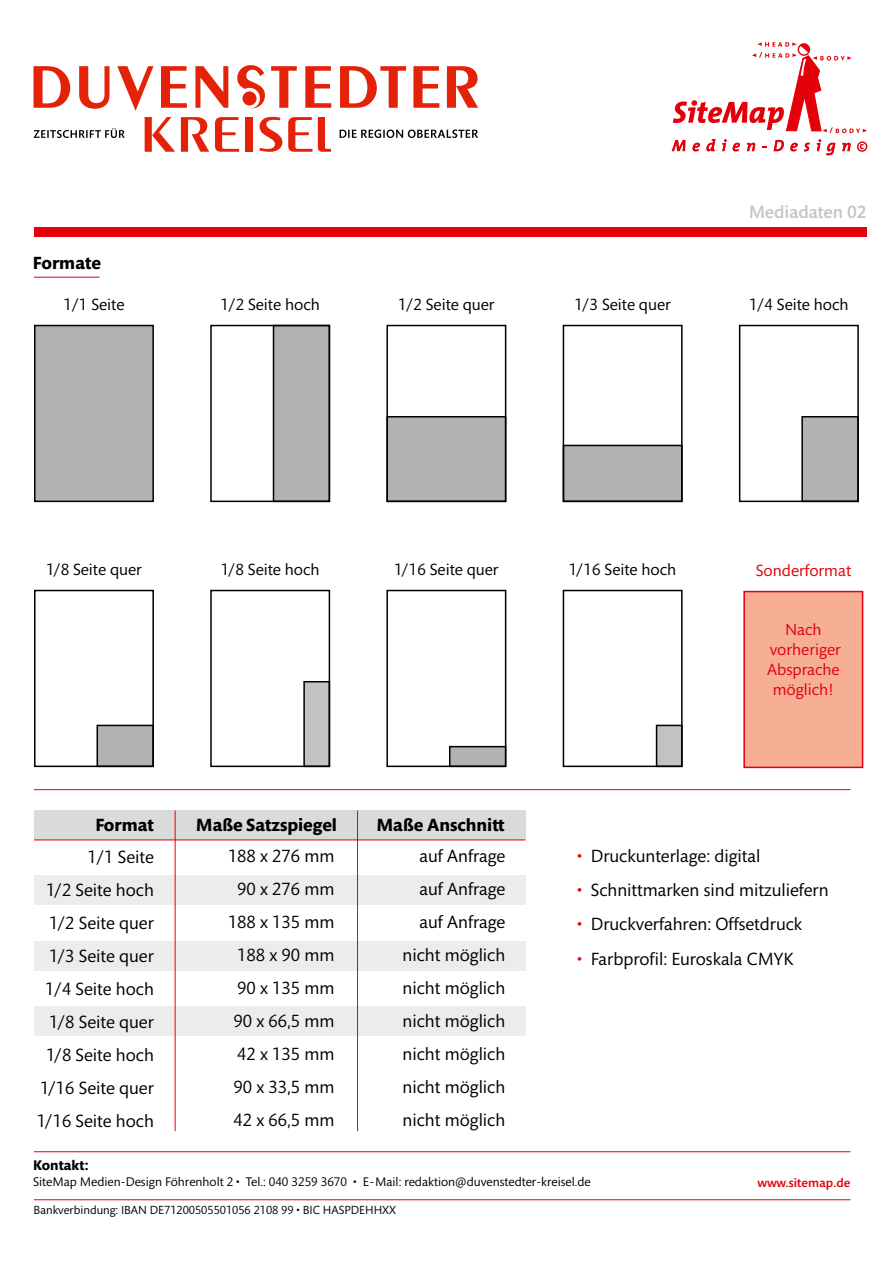
<style>
.page{position:relative;width:893px;height:1263px;background:#fff}
.page>*{position:absolute;margin:0;border:0;box-sizing:border-box;transform-origin:0 0}
.t1{font:18px/33px "Mundo Sans Std";color:#000;text-align:right}
.t2{font:700 18px "Mundo Sans Std";color:#000}
.t3{font:500 18px "Mundo Sans Std";color:#c5c6c6}
.t4{font:16.5px "Mundo Sans Std";color:#000}
.t5{font:16.5px/19.8px "Mundo Sans Std";color:#e3000b;text-align:center}
.t6{font:700 14.25px "Mundo Sans Std";color:#000}
.t7{font:12.75px "Mundo Sans Std";color:#000}
.t8{font:500 12.75px "Mundo Sans Std";letter-spacing:.01em;color:#e3000b}
.t9{font:12px "Mundo Sans Std";color:#000}
.s1{color:#e3000b}
</style>
<div class="page">
<div style="left:34px;top:810px;width:491px;height:29px;background:#d9dada"></div>
<div style="left:34px;top:876px;width:491px;height:29px;background:#ececec"></div>
<div style="left:34px;top:941px;width:491px;height:29px;background:#ececec"></div>
<div style="left:34px;top:1007px;width:491px;height:29px;background:#ececec"></div>
<hr style="left:34px;top:789px;width:816px;height:1px;background:#e3000b">
<hr style="left:34px;top:839px;width:491px;height:1px;background:#e3000b">
<hr style="left:34px;top:277px;width:65px;height:1px;background:#e3000b">
<div style="left:35px;top:325px;width:118px;height:176px;background:#b1b2b3"></div>
<div style="left:34px;top:325px;width:120px;height:177px;border:2px solid #000"></div>
<div style="left:743px;top:591px;width:120px;height:177px;background:#f6af94;border:2px solid #e3000b"></div>
<div style="left:97px;top:725px;width:56px;height:41px;background:#b1b2b3"></div>
<div style="left:97px;top:725px;width:57px;height:42px;border:2px solid #000"></div>
<div style="left:450px;top:747px;width:56px;height:19px;background:#b1b2b3"></div>
<div style="left:449px;top:746px;width:57px;height:21px;border:2px solid #000"></div>
<div style="left:304px;top:682px;width:25px;height:84px;background:#c1c2c2"></div>
<div style="left:303px;top:681px;width:27px;height:86px;border:2px solid #000"></div>
<div style="left:657px;top:725px;width:25px;height:41px;background:#c1c2c2"></div>
<div style="left:656px;top:725px;width:27px;height:42px;border:2px solid #000"></div>
<div style="left:34px;top:590px;width:120px;height:177px;border:2px solid #000"></div>
<div style="left:386px;top:590px;width:120px;height:177px;border:2px solid #000"></div>
<div style="left:273px;top:325px;width:56px;height:176px;background:#b1b2b3"></div>
<div style="left:273px;top:325px;width:57px;height:177px;border:2px solid #000"></div>
<div style="left:210px;top:325px;width:120px;height:177px;border:2px solid #000"></div>
<div style="left:210px;top:590px;width:120px;height:177px;border:2px solid #000"></div>
<div style="left:563px;top:590px;width:120px;height:177px;border:2px solid #000"></div>
<div style="left:387px;top:417px;width:119px;height:84px;background:#b1b2b3"></div>
<div style="left:386px;top:416px;width:120px;height:86px;border:2px solid #000"></div>
<div style="left:386px;top:325px;width:120px;height:177px;border:2px solid #000"></div>
<div style="left:563px;top:445px;width:119px;height:56px;background:#b1b2b3"></div>
<div style="left:563px;top:445px;width:120px;height:57px;border:2px solid #000"></div>
<div style="left:563px;top:325px;width:120px;height:177px;border:2px solid #000"></div>
<div style="left:802px;top:417px;width:56px;height:84px;background:#b1b2b3"></div>
<div style="left:801px;top:416px;width:58px;height:86px;border:2px solid #000"></div>
<div style="left:739px;top:325px;width:120px;height:177px;border:2px solid #000"></div>
<hr style="left:175px;top:810px;width:1px;height:321px;background:#e3000b">
<hr style="left:357px;top:810px;width:1px;height:321px;background:#e3000b">
<hr style="left:34px;top:1151px;width:816px;height:1px;background:#e3000b">
<hr style="left:34px;top:1199px;width:816px;height:1px;background:#e3000b">
<div style="left:34px;top:227px;width:833px;height:9px;background:#e3000b"></div>
<svg style="left:673px;top:42px;width:194px;height:91px"></svg>
<svg style="left:857px;top:141px;width:10px;height:11px"></svg>
<svg style="left:672px;top:140px;width:13px;height:11px"></svg>
<svg style="left:693px;top:143px;width:7px;height:8px"></svg>
<svg style="left:706px;top:139px;width:9px;height:12px"></svg>
<svg style="left:722px;top:139px;width:5px;height:12px"></svg>
<svg style="left:733px;top:143px;width:7px;height:8px"></svg>
<svg style="left:747px;top:143px;width:8px;height:8px"></svg>
<svg style="left:774px;top:140px;width:10px;height:11px"></svg>
<svg style="left:790px;top:143px;width:8px;height:8px"></svg>
<svg style="left:804px;top:143px;width:6px;height:8px"></svg>
<svg style="left:817px;top:139px;width:18px;height:16px"></svg>
<svg style="left:842px;top:143px;width:9px;height:8px"></svg>
<svg style="left:33px;top:66px;width:37px;height:42px"></svg>
<svg style="left:79px;top:66px;width:31px;height:43px"></svg>
<svg style="left:117px;top:66px;width:36px;height:45px"></svg>
<svg style="left:161px;top:66px;width:26px;height:42px"></svg>
<svg style="left:195px;top:66px;width:33px;height:42px"></svg>
<svg style="left:271px;top:66px;width:26px;height:42px"></svg>
<svg style="left:305px;top:66px;width:26px;height:42px"></svg>
<svg style="left:413px;top:66px;width:26px;height:42px"></svg>
<svg style="left:340px;top:66px;width:66px;height:42px"></svg>
<svg style="left:447px;top:66px;width:31px;height:42px"></svg>
<svg style="left:237px;top:65px;width:28px;height:44px"></svg>
<div style="left:246px;top:117px;width:7px;height:35px;background:#e4220a"></div>
<svg style="left:181px;top:117px;width:28px;height:35px"></svg>
<svg style="left:215px;top:117px;width:24px;height:35px"></svg>
<svg style="left:260px;top:117px;width:22px;height:35px"></svg>
<svg style="left:288px;top:117px;width:24px;height:35px"></svg>
<svg style="left:318px;top:117px;width:13px;height:35px"></svg>
<svg style="left:145px;top:117px;width:30px;height:35px"></svg>
<div style="left:242px;top:91px;width:15px;height:14px;background:#e4220a;border-radius:50%"></div>
<svg style="left:34px;top:128px;width:91px;height:10px"></svg>
<svg style="left:340px;top:130px;width:138px;height:8px"></svg>
<p class="t2" style="left:33px;top:253px;width:69px">Formate</p>
<p class="t4" style="left:63px;top:296px;width:62px">1/1 Seite</p>
<p class="t4" style="left:221px;top:296px;width:101px">1/2 Seite hoch</p>
<p class="t3" style="left:749px;top:202px;width:119px">Mediadaten 02</p>
<p class="t4" style="left:398px;top:296px;width:98px">1/2 Seite quer</p>
<p class="t4" style="left:574px;top:296px;width:98px">1/3 Seite quer</p>
<p class="t4" style="left:749px;top:296px;width:101px">1/4 Seite hoch</p>
<p class="t4" style="left:221px;top:560px;width:100px">1/8 Seite hoch</p>
<p class="t4" style="left:569px;top:560px;width:109px">1/16 Seite hoch</p>
<p class="t4" style="left:46px;top:560px;width:97px">1/8 Seite quer</p>
<p class="t4" style="left:394px;top:560px;width:106px">1/16 Seite quer</p>
<p class="t5" style="left:756px;top:561px;width:97px">Sonderformat</p>
<p class="t5" style="left:767px;top:620px;width:75px">Nach vorheriger<br>Absprache möglich!</p>
<p class="t2" style="left:95px;top:815px;width:60px">Format</p>
<p class="t1" style="left:37px;top:841px;width:119px">1/1 Seite<br>1/2 Seite hoch<br>1/2 Seite quer<br>1/3 Seite quer<br>1/4 Seite hoch<br>1/8 Seite quer<br>1/8 Seite hoch<br>1/16 Seite quer<br>1/16 Seite hoch</p>
<p class="t2" style="left:196px;top:815px;width:142px">Maße Satzspiegel</p>
<p class="t1" style="left:228px;top:839px;width:108px;text-align:center">188 x 276 mm<br>90 x 276 mm<br>188 x 135 mm<br>188 x 90 mm<br>90 x 135 mm<br>90 x 66,5 mm<br>42 x 135 mm<br>90 x 33,5 mm<br>42 x 66,5 mm</p>
<p class="t2" style="left:377px;top:815px;width:130px">Maße Anschnitt</p>
<p class="t1" style="left:403px;top:839px;width:104px">auf Anfrage auf Anfrage auf Anfrage nicht möglich nicht möglich nicht möglich nicht möglich nicht möglich nicht möglich</p>
<p class="t1" style="left:577px;top:839px;width:185px"><span class="s1">•</span> Druckunterlage: digital</p>
<p class="t1" style="left:577px;top:874px;width:253px"><span class="s1">•</span> Schnittmarken sind mitzuliefern</p>
<p class="t1" style="left:577px;top:908px;width:226px"><span class="s1">•</span> Druckverfahren: Offsetdruck</p>
<p class="t1" style="left:577px;top:943px;width:218px"><span class="s1">•</span> Farbprofil: Euroskala CMYK</p>
<p class="t6" style="left:33px;top:1158px;width:57px">Kontakt:</p>
<p class="t7" style="left:33px;top:1174px;width:559px">SiteMap Medien-Design Föhrenholt 2 • Tel.: 040 3259 3670 • E-Mail: redaktion@duvenstedter-kreisel.de</p>
<p class="t8" style="left:757px;top:1175px;width:94px">www.sitemap.de</p>
<p class="t9" style="left:34px;top:1203px;width:364px">Bankverbindung: IBAN DE71200505501056 2108 99 • BIC HASPDEHHXX</p>
</div>
